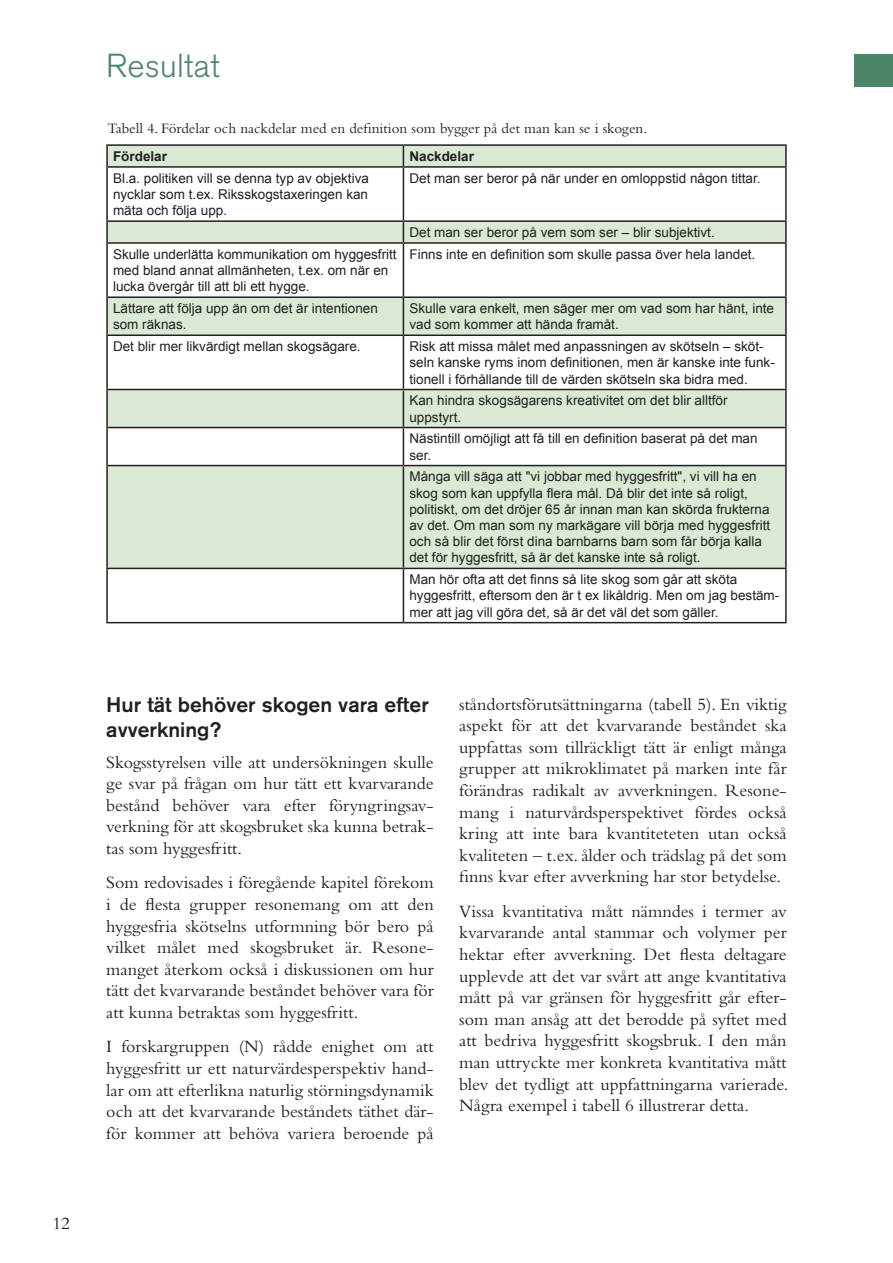
<style>
.page{position:relative;width:893px;height:1263px;background:#fff}
.page>*{position:absolute;margin:0;border:0;box-sizing:border-box;transform-origin:0 0}
.Rubrik_top{font:300 33px "Akzidenz Grotesk BQ";color:#4b8567}
.Underrubrik{font:500 21px/25.2px "Akzidenz Grotesk BQ";color:#231f20}
.t1{font:18px/21.6px "Bembo Std";color:#231f20;text-align:justify}
.Bildtext{font:15px "Bembo Std";color:#231f20}
.Tabelltext{font:13.5px/16.2px "Arial";color:#231f20}
.Tabelltext-2{font:700 13.5px "Arial";color:#231f20}
</style>
<div class="page">
<div style="left:855px;top:54px;width:38px;height:33px;background:#4b8567"></div>
<svg style="left:108px;top:146px;width:677px;height:422px;fill:#d9e9d3"></svg>
<hr style="left:106px;top:144px;width:297px;height:2px;background:#231f20">
<hr style="left:106px;top:146px;width:2px;height:20px;background:#231f20">
<hr style="left:403px;top:144px;width:384px;height:2px;background:#231f20">
<svg style="left:403px;top:146px;width:1px;height:20px"></svg>
<hr style="left:785px;top:146px;width:2px;height:20px;background:#231f20">
<hr style="left:106px;top:166px;width:297px;height:2px;background:#231f20">
<hr style="left:106px;top:168px;width:2px;height:52px;background:#231f20">
<hr style="left:403px;top:166px;width:384px;height:2px;background:#231f20">
<hr style="left:403px;top:168px;width:1px;height:52px;background:#231f20">
<hr style="left:785px;top:168px;width:2px;height:52px;background:#231f20">
<hr style="left:106px;top:220px;width:297px;height:2px;background:#231f20">
<hr style="left:106px;top:222px;width:2px;height:20px;background:#231f20">
<hr style="left:403px;top:220px;width:384px;height:2px;background:#231f20">
<svg style="left:403px;top:222px;width:1px;height:20px"></svg>
<hr style="left:785px;top:222px;width:2px;height:20px;background:#231f20">
<hr style="left:106px;top:242px;width:297px;height:2px;background:#231f20">
<hr style="left:106px;top:244px;width:2px;height:52px;background:#231f20">
<hr style="left:403px;top:242px;width:384px;height:2px;background:#231f20">
<hr style="left:403px;top:244px;width:1px;height:52px;background:#231f20">
<hr style="left:785px;top:244px;width:2px;height:52px;background:#231f20">
<hr style="left:106px;top:296px;width:297px;height:2px;background:#231f20">
<hr style="left:106px;top:298px;width:2px;height:36px;background:#231f20">
<hr style="left:403px;top:296px;width:384px;height:2px;background:#231f20">
<hr style="left:403px;top:298px;width:1px;height:36px;background:#231f20">
<hr style="left:785px;top:298px;width:2px;height:36px;background:#231f20">
<hr style="left:106px;top:334px;width:297px;height:2px;background:#231f20">
<hr style="left:106px;top:336px;width:2px;height:53px;background:#231f20">
<hr style="left:403px;top:334px;width:384px;height:2px;background:#231f20">
<hr style="left:403px;top:336px;width:1px;height:53px;background:#231f20">
<hr style="left:785px;top:336px;width:2px;height:53px;background:#231f20">
<hr style="left:106px;top:389px;width:297px;height:1px;background:#231f20">
<hr style="left:106px;top:390px;width:2px;height:37px;background:#231f20">
<hr style="left:403px;top:389px;width:384px;height:1px;background:#231f20">
<hr style="left:403px;top:390px;width:1px;height:37px;background:#231f20">
<hr style="left:785px;top:390px;width:2px;height:37px;background:#231f20">
<hr style="left:106px;top:427px;width:297px;height:1px;background:#231f20">
<hr style="left:106px;top:428px;width:2px;height:37px;background:#231f20">
<hr style="left:403px;top:427px;width:384px;height:1px;background:#231f20">
<hr style="left:403px;top:428px;width:1px;height:37px;background:#231f20">
<hr style="left:785px;top:428px;width:2px;height:37px;background:#231f20">
<hr style="left:106px;top:465px;width:297px;height:1px;background:#231f20">
<hr style="left:106px;top:466px;width:2px;height:102px;background:#231f20">
<hr style="left:403px;top:465px;width:384px;height:1px;background:#231f20">
<hr style="left:403px;top:466px;width:1px;height:102px;background:#231f20">
<hr style="left:785px;top:466px;width:2px;height:102px;background:#231f20">
<hr style="left:106px;top:568px;width:297px;height:1px;background:#231f20">
<hr style="left:106px;top:569px;width:2px;height:53px;background:#231f20">
<hr style="left:403px;top:568px;width:384px;height:1px;background:#231f20">
<hr style="left:403px;top:569px;width:1px;height:53px;background:#231f20">
<hr style="left:785px;top:569px;width:2px;height:53px;background:#231f20">
<hr style="left:106px;top:622px;width:297px;height:1px;background:#231f20">
<hr style="left:403px;top:622px;width:384px;height:1px;background:#231f20">
<p class="t1" style="left:52px;top:1212px;width:19px">12</p>
<p class="Rubrik_top" style="left:106px;top:47px;width:115px">Resultat</p>
<p class="Bildtext" style="left:107px;top:120px;width:541px">Tabell 4. Fördelar och nackdelar med en definition som bygger på det man kan se i skogen.</p>
<p class="Tabelltext-2" style="left:113px;top:147px;width:56px">Fördelar</p>
<p class="Tabelltext-2" style="left:409px;top:147px;width:66px">Nackdelar</p>
<p class="Tabelltext" style="left:113px;top:170px;width:257px;text-align:justify">Bl.a. politiken vill se denna typ av objektiva nycklar som t.ex. Riksskogstaxeringen kan mäta och följa upp.</p>
<p class="Tabelltext" style="left:409px;top:170px;width:353px">Det man ser beror på när under en omloppstid någon tittar.</p>
<p class="Tabelltext" style="left:409px;top:224px;width:307px">Det man ser beror på vem som ser – blir subjektivt.</p>
<p class="Tabelltext" style="left:113px;top:246px;width:285px">Skulle underlätta kommunikation om hyggesfritt med bland annat allmänheten, t.ex. om när en lucka övergår till att bli ett hygge.</p>
<p class="Tabelltext" style="left:409px;top:246px;width:347px">Finns inte en definition som skulle passa över hela landet.</p>
<p class="Tabelltext" style="left:113px;top:300px;width:266px">Lättare att följa upp än om det är intentionen som räknas.</p>
<p class="Tabelltext" style="left:409px;top:300px;width:366px">Skulle vara enkelt, men säger mer om vad som har hänt, inte vad som kommer att hända framåt.</p>
<p class="Tabelltext" style="left:113px;top:338px;width:249px">Det blir mer likvärdigt mellan skogsägare.</p>
<p class="Tabelltext" style="left:409px;top:338px;width:367px">Risk att missa målet med anpassningen av skötseln – sköt&shy;seln kanske ryms inom definitionen, men är kanske inte funk&shy;tionell i förhållande till de värden skötseln ska bidra med.</p>
<p class="Tabelltext" style="left:409px;top:393px;width:320px">Kan hindra skogsägarens kreativitet om det blir alltför uppstyrt.</p>
<p class="Tabelltext" style="left:409px;top:431px;width:350px">Nästintill omöjligt att få till en definition baserat på det man ser.</p>
<p class="Tabelltext" style="left:409px;top:469px;width:362px">Många vill säga att "vi jobbar med hyggesfritt", vi vill ha en skog som kan uppfylla flera mål. Då blir det inte så roligt, politiskt, om det dröjer 65 år innan man kan skörda frukterna av det. Om man som ny markägare vill börja med hyggesfritt och så blir det först dina barnbarns barn som får börja kalla det för hyggesfritt, så är det kanske inte så roligt.</p>
<p class="Tabelltext" style="left:409px;top:571px;width:371px">Man hör ofta att det finns så lite skog som går att sköta hyggesfritt, eftersom den är t ex likåldrig. Men om jag bestäm&shy;mer att jag vill göra det, så är det väl det som gäller.</p>
<p class="Underrubrik" style="left:106px;top:692px;width:324px">Hur tät behöver skogen vara efter avverkning?</p>
<p class="t1" style="left:106px;top:751px;width:329px">Skogsstyrelsen ville att undersökningen skulle ge svar på frågan om hur tätt ett kvarvarande bestånd behöver vara efter föryngringsav&shy;verkning för att skogsbruket ska kunna betrak&shy;tas som hyggesfritt.</p>
<p class="t1" style="left:106px;top:871px;width:329px">Som redovisades i föregående kapitel förekom i de flesta grupper resonemang om att den hyggesfria skötselns utformning bör bero på vilket målet med skogsbruket är. Resone&shy;manget återkom också i diskussionen om hur tätt det kvarvarande beståndet behöver vara för att kunna betraktas som hyggesfritt.</p>
<p class="t1" style="left:106px;top:1035px;width:329px">I forskargruppen (N) rådde enighet om att hyggesfritt ur ett naturvärdesperspektiv hand&shy;lar om att efterlikna naturlig störningsdynamik och att det kvarvarande beståndets täthet där&shy;för kommer att behöva variera beroende på</p>
<p class="t1" style="left:459px;top:693px;width:329px">ståndortsförutsättningarna (tabell 5). En viktig aspekt för att det kvarvarande beståndet ska uppfattas som tillräckligt tätt är enligt många grupper att mikroklimatet på marken inte får förändras radikalt av avverkningen. Resone&shy;mang i naturvårdsperspektivet fördes också kring att inte bara kvantiteteten utan också kvaliteten – t.ex. ålder och trädslag på det som finns kvar efter avverkning har stor betydelse.</p>
<p class="t1" style="left:459px;top:900px;width:331px">Vissa kvantitativa mått nämndes i termer av kvarvarande antal stammar och volymer per hektar efter avverkning. Det flesta deltagare upplevde att det var svårt att ange kvantitativa mått på var gränsen för hyggesfritt går efter&shy;som man ansåg att det berodde på syftet med att bedriva hyggesfritt skogsbruk. I den mån man uttryckte mer konkreta kvantitativa mått blev det tydligt att uppfattningarna varierade.<br>Några exempel i tabell 6 illustrerar detta.</p>
</div>
